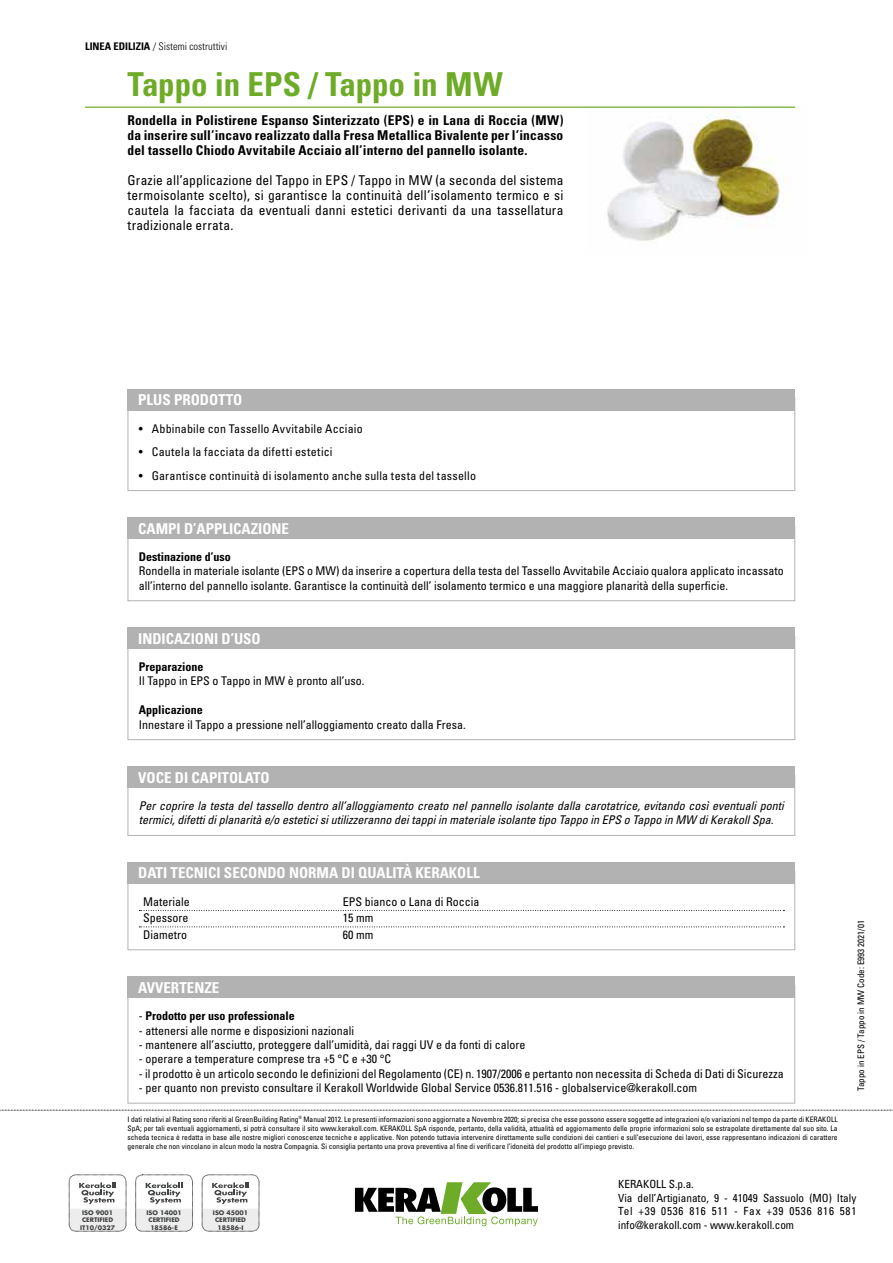
<style>
.page{position:relative;width:893px;height:1263px;background:#fff}
.page>*{position:absolute;margin:0;border:0;box-sizing:border-box;transform-origin:0 0}
.t1{font:700 condensed 33px "Univers LT Std";letter-spacing:-.005em;color:#6eab28}
.t2{font:700 condensed 15px "Univers LT Std";color:#fff}
.t3{font:condensed 13.5px/15px "Univers LT Std";letter-spacing:.015em;color:#000;text-align:justify}
.t4{font:700 condensed 13.5px/15px "Univers LT Std";letter-spacing:.01em;color:#000;text-align:justify}
.t5{font:condensed 12px/14.4px "Univers LT Std";color:#000}
.t6{font:italic condensed 12px/14.4px "Univers LT Std";color:#000}
.t7{font:condensed 12px "Univers LT Std";letter-spacing:.02em;color:#000}
.t8{font:700 condensed 12px "Univers LT Std";color:#000}
.t9{font:condensed 12px "Univers LT Std";letter-spacing:.03em;color:#000}
.t10{font:condensed 11.25px/13.5px "Univers LT Std";color:#000}
.t11{font:300 condensed 10.5px "Univers LT Std";color:#000}
.t12{font:condensed 9px "Univers LT Std";color:#000}
.t13{font:condensed 7.5px/9px "Univers LT Std";color:#000;text-align:justify}
.t14{font:700 6.15px/7.4px "Futura Std";color:#424446;text-align:center}
.s1{font-weight:700}
.s2{font-weight:400}
</style>
<div class="page">
<svg style="left:0;top:1110px;width:893px;height:1px"></svg>
<svg style="left:355px;top:1182px;width:183px;height:44px"></svg>
<div style="left:69px;top:1175px;width:57px;height:56px;border:1px dashed #000;border-radius:7px"></div>
<svg style="left:69px;top:1182px;width:57px;height:49px"></svg>
<div style="left:136px;top:1175px;width:57px;height:56px;border:1px dashed #000;border-radius:7px"></div>
<svg style="left:136px;top:1182px;width:57px;height:49px"></svg>
<div style="left:202px;top:1175px;width:57px;height:56px;border:1px dashed #000;border-radius:7px"></div>
<svg style="left:202px;top:1182px;width:57px;height:49px"></svg>
<div style="left:128px;top:985px;width:667px;height:118px;border:1px solid #b3b2b2"></div>
<div style="left:128px;top:977px;width:667px;height:21px;background:#b3b2b2"></div>
<svg style="left:139px;top:910px;width:645px;height:1px"></svg>
<svg style="left:139px;top:926px;width:645px;height:1px"></svg>
<div style="left:128px;top:871px;width:667px;height:79px;border:1px solid #b3b2b2"></div>
<div style="left:128px;top:862px;width:667px;height:21px;background:#b3b2b2"></div>
<div style="left:128px;top:775px;width:667px;height:61px;border:1px solid #b3b2b2"></div>
<div style="left:128px;top:766px;width:667px;height:22px;background:#b3b2b2"></div>
<div style="left:128px;top:636px;width:667px;height:104px;border:1px solid #b3b2b2"></div>
<div style="left:128px;top:628px;width:667px;height:21px;background:#b3b2b2"></div>
<div style="left:128px;top:398px;width:667px;height:93px;border:1px solid #b3b2b2"></div>
<div style="left:128px;top:389px;width:667px;height:21px;background:#b3b2b2"></div>
<div style="left:128px;top:526px;width:667px;height:75px;border:1px solid #b3b2b2"></div>
<div style="left:128px;top:517px;width:667px;height:22px;background:#b3b2b2"></div>
<img style="left:607px;top:107px;width:189px;height:136px">
<hr style="left:85px;top:107px;width:710px;height:1px;background:#6eab28">
<h3 class="t11" style="left:85px;top:40px;width:144px"><span class="s1">LINEA EDILIZIA</span> / Sistemi costruttivi</h3>
<h1 class="t1" style="left:128px;top:64px;width:377px">Tappo in EPS / Tappo in MW</h1>
<p class="t4" style="left:128px;top:112px;width:437px">Rondella in Polistirene Espanso Sinterizzato (EPS) e in Lana di Roccia (MW) da inserire sull’incavo realizzato dalla Fresa Metallica Bivalente per l’incasso del tassello Chiodo Avvitabile Acciaio all’interno del pannello isolante.</p>
<p class="t3" style="left:128px;top:172px;width:437px">Grazie all’applicazione del Tappo in EPS / Tappo in MW (a seconda del sistema termoisolante scelto), si garantisce la continuità dell’isolamento termico e si cautela la facciata da eventuali danni estetici derivanti da una tassellatura tradizionale errata.</p>
<h2 class="t2" style="left:138px;top:391px;width:106px">PLUS PRODOTTO</h2>
<h3 class="t7" style="left:139px;top:421px;width:225px">• Abbinabile con Tassello Avvitabile Acciaio</h3>
<h3 class="t9" style="left:139px;top:444px;width:195px">• Cautela la facciata da difetti estetici</h3>
<h3 class="t7" style="left:139px;top:468px;width:339px">• Garantisce continuità di isolamento anche sulla testa del tassello</h3>
<h2 class="t2" style="left:138px;top:519px;width:152px">CAMPI D’APPLICAZIONE</h2>
<h3 class="t8" style="left:139px;top:549px;width:93px">Destinazione d’uso</h3>
<p class="t5" style="left:139px;top:564px;width:646px">Rondella in materiale isolante (EPS o MW) da inserire a copertura della testa del Tassello Avvitabile Acciaio qualora applicato incassato all’interno del pannello isolante. Garantisce la continuità dell’ isolamento termico e una maggiore planarità della superficie.</p>
<h2 class="t2" style="left:138px;top:629px;width:124px">INDICAZIONI D’USO</h2>
<h3 class="t8" style="left:139px;top:659px;width:66px">Preparazione</h3>
<h3 class="t5" style="left:139px;top:674px;width:227px">Il Tappo in EPS o Tappo in MW è pronto all’uso.</h3>
<h3 class="t8" style="left:139px;top:703px;width:66px">Applicazione</h3>
<h3 class="t5" style="left:139px;top:717px;width:328px">Innestare il Tappo a pressione nell’alloggiamento creato dalla Fresa.</h3>
<h2 class="t2" style="left:138px;top:768px;width:133px">VOCE DI CAPITOLATO</h2>
<p class="t6" style="left:139px;top:798px;width:646px">Per coprire la testa del tassello dentro all’alloggiamento creato nel pannello isolante dalla carotatrice, evitando così eventuali ponti termici, difetti di planarità e/o estetici si utilizzeranno dei tappi in materiale isolante tipo Tappo in EPS o Tappo in MW di Kerakoll Spa.</p>
<h2 class="t2" style="left:138px;top:864px;width:343px">DATI TECNICI SECONDO NORMA DI QUALITÀ KERAKOLL</h2>
<h3 class="t5" style="left:143px;top:894px;width:48px">Materiale</h3>
<h3 class="t5" style="left:343px;top:894px;width:138px">EPS bianco o Lana di Roccia</h3>
<h3 class="t5" style="left:143px;top:911px;width:47px">Spessore</h3>
<h3 class="t5" style="left:343px;top:911px;width:32px">15 mm</h3>
<h3 class="t5" style="left:143px;top:927px;width:45px">Diametro</h3>
<h3 class="t5" style="left:343px;top:927px;width:32px">60 mm</h3>
<h2 class="t2" style="left:138px;top:978px;width:83px">AVVERTENZE</h2>
<h3 class="t8" style="left:139px;top:1008px;width:157px"><span class="s2">-</span> Prodotto per uso professionale</h3>
<h3 class="t5" style="left:139px;top:1023px;width:217px">- attenersi alle norme e disposizioni nazionali</h3>
<h3 class="t5" style="left:139px;top:1037px;width:388px">- mantenere all’asciutto, proteggere dall’umidità, dai raggi UV e da fonti di calore</h3>
<h3 class="t5" style="left:139px;top:1052px;width:254px">- operare a temperature comprese tra +5 °C e +30 °C</h3>
<h3 class="t5" style="left:139px;top:1066px;width:646px">- il prodotto è un articolo secondo le definizioni del Regolamento (CE) n. 1907/2006 e pertanto non necessita di Scheda di Dati di Sicurezza</h3>
<h3 class="t5" style="left:139px;top:1080px;width:560px">- per quanto non previsto consultare il Kerakoll Worldwide Global Service 0536.811.516 - globalservice@kerakoll.com</h3>
<p class="t12" style="left:855px;top:1091px;width:172px;rotate:-90deg">Tappo in EPS / Tappo in MW Code: E993 2021/01</p>
<p class="t13" style="left:128px;top:1114px;width:712px">I dati relativi al Rating sono riferiti al GreenBuilding Rating<sup>®</sup> Manual 2012. Le presenti informazioni sono aggiornate a Novembre 2020; si precisa che esse possono essere soggette ad integrazioni e/o variazioni nel tempo da parte di KERAKOLL SpA; per tali eventuali aggiornamenti, si potrà consultare il sito www.kerakoll.com. KERAKOLL SpA risponde, pertanto, della validità, attualità ed aggiornamento delle proprie informazioni solo se estrapolate direttamente dal suo sito. La scheda tecnica è redatta in base alle nostre migliori conoscenze tecniche e applicative. Non potendo tuttavia intervenire direttamente sulle condizioni dei cantieri e sull’esecuzione dei lavori, esse rappresentano indicazioni di carattere generale che non vincolano in alcun modo la nostra Compagnia. Si consiglia pertanto una prova preventiva al fine di verificare l’idoneità del prodotto all’impiego previsto.</p>
<h3 class="t10" style="left:618px;top:1177px;width:240px">KERAKOLL S.p.a.<br>Via dell’Artigianato, 9 - 41049 Sassuolo (MO) Italy Tel +39 0536 816 511 - Fax +39 0536 816 581 info@kerakoll.com - www.kerakoll.com</h3>
<p class="t14" style="left:80px;top:1209px;width:36px">ISO 9001<br>CERTIFIED<br>IT10/0327</p>
<p class="t14" style="left:146px;top:1209px;width:37px">ISO 14001<br>CERTIFIED<br>18586-E</p>
<p class="t14" style="left:213px;top:1209px;width:37px">ISO 45001<br>CERTIFIED<br>18586-I</p>
</div>
